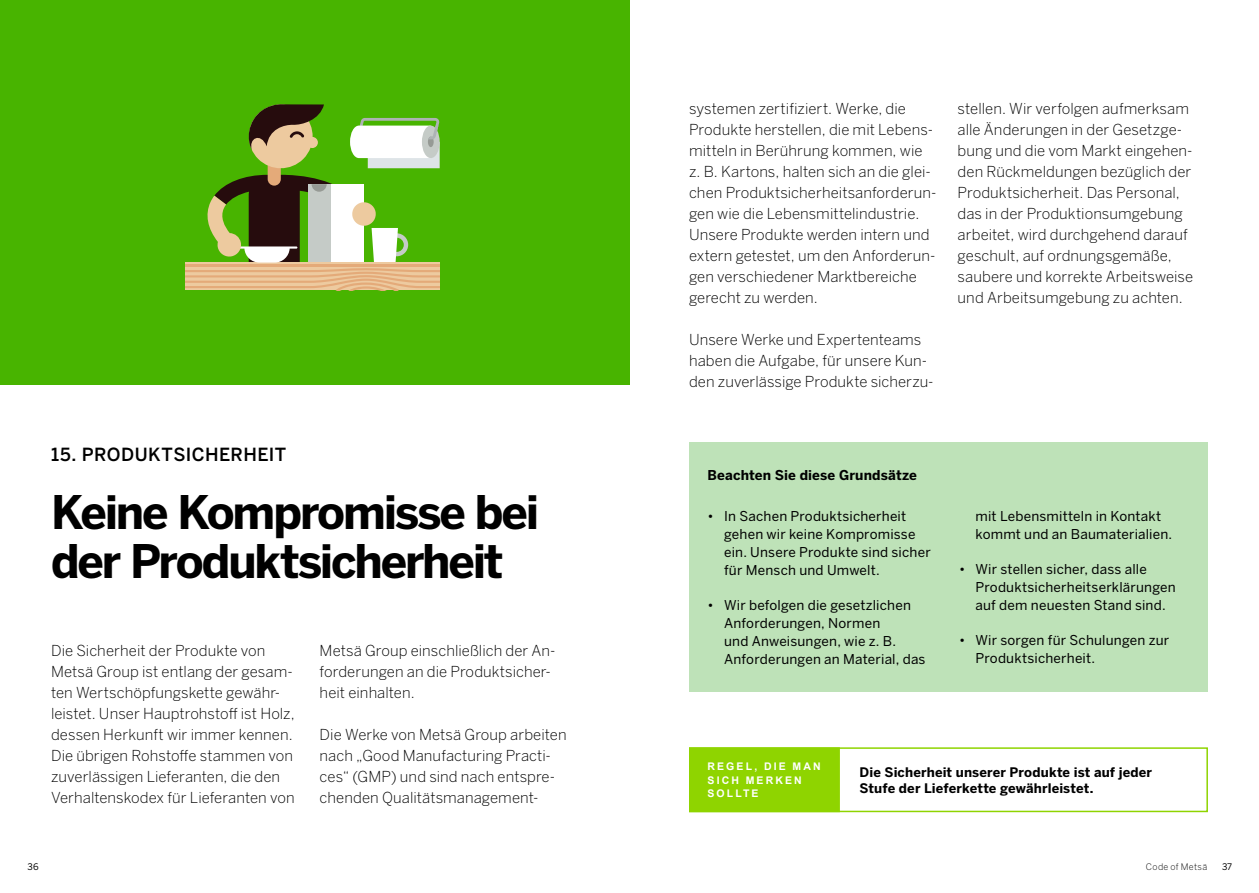
<style>
.page{position:relative;width:1259px;height:893px;background:#fff}
.page>*{position:absolute;margin:0;border:0;box-sizing:border-box;transform-origin:0 0}
.HL_illustration{font:700 45.9px/48.6px "Benton Sans";letter-spacing:-.05em;color:#000}
.Index_HL{font:500 18px "Benton Sans";letter-spacing:.025em;color:#000}
.Body_-_Illustration{font:300 15px/21px "Benton Sans";letter-spacing:.005em;color:#000}
.t1{font:13.5px/18px "Benton Sans";letter-spacing:.015em;color:#000}
.Sub_HL_illustration{font:700 13.5px "Benton Sans";letter-spacing:.01em;color:#000}
.Rule_text{font:700 13.05px/15.8px "Benton Sans";letter-spacing:.01em;color:#000}
.Intro_box{font:700 10.5px/13.5px "Arial";letter-spacing:.205em;color:#fff}
.t2{font:300 9px "Benton Sans";letter-spacing:.035em;color:#000}
.t3{font:9px "Benton Sans";color:#000}
</style>
<div class="page">
<div style="left:689px;top:442px;width:519px;height:249px;background:#bee2b8"></div>
<div style="left:0;top:0;width:629px;height:385px;background:#48b400"></div>
<svg style="left:186px;top:104px;width:254px;height:186px"></svg>
<div style="left:689px;top:747px;width:519px;height:65px;background:#fff;border:2px solid #8fd400"></div>
<div style="left:689px;top:747px;width:151px;height:65px;background:#8fd400;border:2px solid #8fd400"></div>
<p class="Index_HL" style="left:51px;top:443px;width:236px">15. PRODUKTSICHERHEIT</p>
<p class="HL_illustration" style="left:51px;top:488px;width:490px">Keine Kompromisse bei der Produktsicherheit</p>
<p class="Body_-_Illustration" style="left:51px;top:640px;width:245px">Die Sicherheit der Produkte von Metsä Group ist entlang der gesam&shy;ten Wertschöpfungskette gewähr&shy;leistet. Unser Hauptrohstoff ist Holz, dessen Herkunft wir immer kennen.<br>Die übrigen Rohstoffe stammen von zuverlässigen Lieferanten, die den Verhaltenskodex für Lieferanten von</p>
<p class="Body_-_Illustration" style="left:320px;top:640px;width:237px">Metsä Group einschließlich der An&shy;forderungen an die Produktsicher&shy;heit einhalten.</p>
<p class="Body_-_Illustration" style="left:320px;top:724px;width:248px">Die Werke von Metsä Group arbeiten nach „Good Manufacturing Practi&shy;ces“ (GMP) und sind nach entspre&shy;chenden Qualitätsmanagement-</p>
<p class="Body_-_Illustration" style="left:689px;top:98px;width:249px">systemen zertifiziert. Werke, die Produkte herstellen, die mit Lebens&shy;mitteln in Berührung kommen, wie z. B. Kartons, halten sich an die glei&shy;chen Produktsicherheitsanforderun&shy;gen wie die Lebensmittelindustrie.<br>Unsere Produkte werden intern und extern getestet, um den Anforderun&shy;gen verschiedener Marktbereiche gerecht zu werden.</p>
<p class="Body_-_Illustration" style="left:689px;top:329px;width:246px">Unsere Werke und Expertenteams haben die Aufgabe, für unsere Kun&shy;den zuverlässige Produkte sicherzu-</p>
<p class="Body_-_Illustration" style="left:957px;top:98px;width:237px">stellen. Wir verfolgen aufmerksam alle Änderungen in der Gesetzge&shy;bung und die vom Markt eingehen&shy;den Rückmeldungen bezüglich der Produktsicherheit. Das Personal, das in der Produktionsumgebung arbeitet, wird durchgehend darauf geschult, auf ordnungsgemäße, saubere und korrekte Arbeitsweise und Arbeitsumgebung zu achten.</p>
<p class="Sub_HL_illustration" style="left:707px;top:467px;width:211px">Beachten Sie diese Grundsätze</p>
<p class="t1" style="left:724px;top:507px;width:208px;text-indent:-16px">• In Sachen Produktsicherheit gehen wir keine Kompromisse ein. Unsere Produkte sind sicher für Mensch und Umwelt.</p>
<p class="t1" style="left:724px;top:596px;width:203px;text-indent:-16px">• Wir befolgen die gesetzlichen<br>Anforderungen, Normen<br>und Anweisungen, wie z. B.<br>Anforderungen an Material, das</p>
<p class="t1" style="left:975px;top:507px;width:198px">mit Lebensmitteln in Kontakt kommt und an Baumaterialien.</p>
<p class="t1" style="left:975px;top:560px;width:202px;text-indent:-16px">• Wir stellen sicher, dass alle<br>Produktsicherheitserklärungen auf dem neuesten Stand sind.</p>
<p class="t1" style="left:975px;top:631px;width:195px;text-indent:-16px">• Wir sorgen für Schulungen zur<br>Produktsicherheit.</p>
<p class="Intro_box" style="left:707px;top:760px;width:115px">REGEL, DIE MAN<br>SICH MERKEN<br>SOLLTE</p>
<p class="Rule_text" style="left:859px;top:764px;width:294px">Die Sicherheit unserer Produkte ist auf jeder<br>Stufe der Lieferkette gewährleistet.</p>
<p class="t3" style="left:28px;top:861px;width:12px">36</p>
<p class="t2" style="left:1146px;top:861px;width:63px">Code of Metsä</p>
<p class="t3" style="left:1222px;top:861px;width:12px">37</p>
</div>
